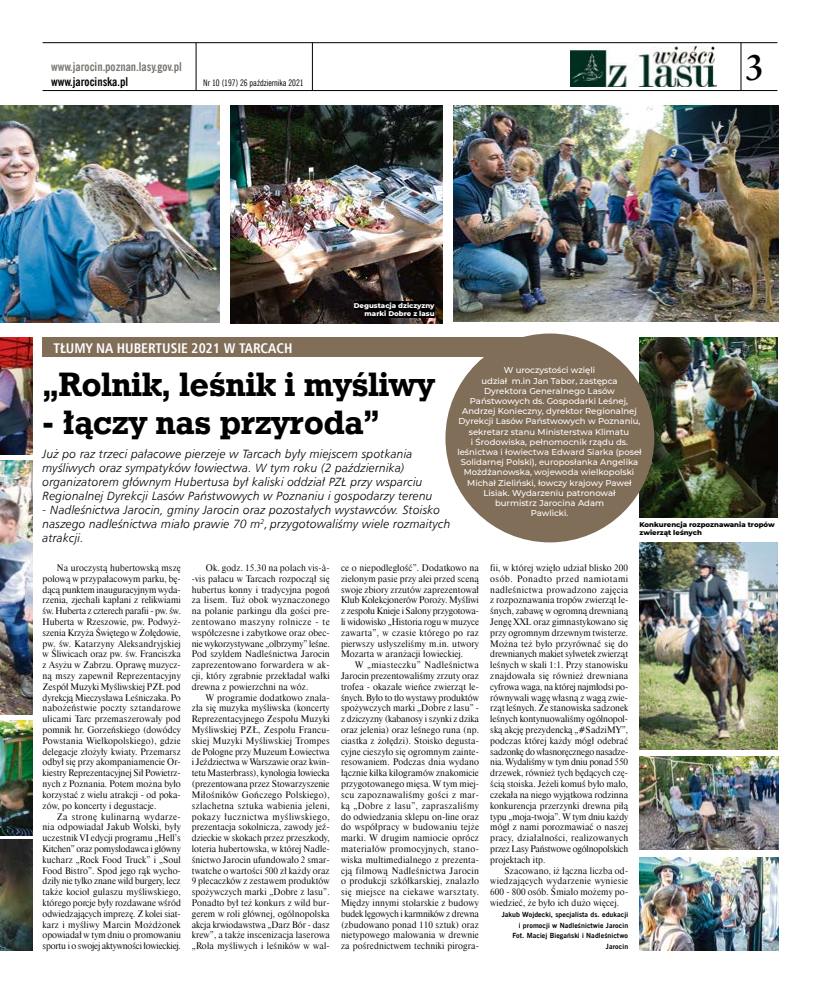
<style>
.page{position:relative;width:820px;height:993px;background:#fff}
.page>*{position:absolute;margin:0;border:0;box-sizing:border-box;transform-origin:0 0}
.t1{font:700 36px "Class Garmnd EU";color:#000}
.t2{font:34px "Geo Slab 712 Bd EU";color:#000}
.t3{font:700 14px "Humnst 777 Cn EU";color:#fff}
.t4{font:italic 12px/14px "Humnst 777 Lt EU";letter-spacing:.015em;color:#000}
.t5{font:700 12px "News Goth Cn EU";color:#797571}
.t6{font:700 12px "News Goth Cn EU";color:#000}
.t7{font:9px/10.8px "Dutch 801 Hd EU";letter-spacing:.015em;color:#000;text-align:justify}
.t8{font:9px "News Goth Cn EU";color:#000}
.t9{font:500 8.5px/10.2px "Montserrat";color:#fff;text-align:center}
.t10{font:700 7px/10.8px "News Goth EU";letter-spacing:.015em;color:#000;text-align:right}
.t11{font:800 7px/8.4px "Montserrat";color:#000}
.t12{font:800 7px/8.4px "Montserrat";color:#fff;text-align:right}
</style>
<div class="page">
<img style="left:570px;top:47px;width:145px;height:39px">
<hr style="left:196px;top:43px;width:1px;height:48px;background:#000">
<hr style="left:312px;top:43px;width:1px;height:48px;background:#000">
<hr style="left:43px;top:42px;width:734px;height:1px;background:#000">
<hr style="left:43px;top:90px;width:734px;height:1px;background:#000">
<hr style="left:740px;top:43px;width:1px;height:47px;background:#000">
<div style="left:43px;top:337px;width:533px;height:20px;background:#816e58"></div>
<img style="left:639px;top:542px;width:138px;height:207px">
<img style="left:0;top:338px;width:32px;height:116px">
<img style="left:639px;top:857px;width:139px;height:93px">
<img style="left:0;top:720px;width:32px;height:115px">
<img style="left:0;top:839px;width:32px;height:111px">
<img style="left:0;top:460px;width:32px;height:254px">
<img style="left:639px;top:756px;width:139px;height:93px">
<img style="left:0;top:105px;width:219px;height:218px">
<img style="left:454px;top:105px;width:324px;height:216px">
<img style="left:639px;top:338px;width:138px;height:179px">
<img style="left:230px;top:105px;width:212px;height:218px">
<div style="left:354px;top:301px;width:80px;height:8px;background:#000"></div>
<div style="left:364px;top:309px;width:70px;height:9px;background:#000"></div>
<div style="left:445px;top:333px;width:209px;height:209px;background:#816e58;border-radius:50%"></div>
<h3 class="t5" style="left:51px;top:59px;width:132px">www.jarocin.poznan.lasy.gov.pl</h3>
<h3 class="t6" style="left:51px;top:74px;width:79px">www.jarocinska.pl</h3>
<p class="t8" style="left:203px;top:77px;width:102px">Nr 10 (197) 26 października 2021</p>
<h1 class="t1" style="left:744px;top:45px;width:22px">3</h1>
<p class="t12" style="left:354px;top:301px;width:82px">Degustacja dziczyzny marki Dobre z lasu</p>
<h3 class="t3" style="left:53px;top:339px;width:240px">TŁUMY NA HUBERTUSIE 2021 W TARCACH</h3>
<h2 class="t2" style="left:43px;top:363px;width:393px">„Rolnik, leśnik i myśliwy</h2>
<h2 class="t2" style="left:43px;top:401px;width:338px">- łączy nas przyroda”</h2>
<p class="t4" style="left:43px;top:447px;width:391px">Już po raz trzeci pałacowe pierzeje w Tarcach były miejscem spotkania myśliwych oraz sympatyków łowiectwa. W tym roku (2 października) organizatorem głównym Hubertusa był kaliski oddział PZŁ przy wsparciu Regionalnej Dyrekcji Lasów Państwowych w Poznaniu i gospodarzy terenu</p>
<h3 class="t4" style="left:43px;top:503px;width:409px">- Nadleśnictwa Jarocin, gminy Jarocin oraz pozostałych wystawców. Stoisko naszego nadleśnictwa miało prawie 70 m<sup>2</sup>, przygotowaliśmy wiele rozmaitych atrakcji.</h3>
<p class="t9" style="left:457px;top:365px;width:186px">W uroczystości wzięli<br>udział m.in Jan Tabor, zastępca<br>Dyrektora Generalnego Lasów Państwowych ds. Gospodarki Leśnej, Andrzej Konieczny, dyrektor Regionalnej Dyrekcji Lasów Państwowych w Poznaniu, sekretarz stanu Ministerstwa Klimatu<br>i Środowiska, pełnomocnik rządu ds. leśnictwa i łowiectwa Edward Siarka (poseł Solidarnej Polski), europosłanka Angelika Możdżanowska, wojewoda wielkopolski Michał Zieliński, łowczy krajowy Paweł Lisiak. Wydarzeniu patronował<br>burmistrz Jarocina Adam<br>Pawlicki.</p>
<p class="t11" style="left:639px;top:519px;width:137px">Konkurencja rozpoznawania tropów zwierząt leśnych</p>
<p class="t7" style="left:43px;top:562px;width:140px;text-indent:14px">Na uroczystą hubertowską mszę polową w przypałacowym parku, bę&shy;dącą punktem inauguracyjnym wyda&shy;rzenia, zjechali kapłani z relikwiami św. Huberta z czterech parafii - pw. św.<br>Huberta w Rzeszowie, pw. Podwyż&shy;szenia Krzyża Świętego w Żołędowie, pw. św. Katarzyny Aleksandryjskiej w Śliwicach oraz pw. św. Franciszka z Asyżu w Zabrzu. Oprawę muzycz&shy;ną mszy zapewnił Reprezentacyjny Zespół Muzyki Myśliwskiej PZŁ pod dyrekcją Mieczysława Leśniczaka. Po nabożeństwie poczty sztandarowe ulicami Tarc przemaszerowały pod pomnik hr. Gorzeńskiego (dowódcy Powstania Wielkopolskiego), gdzie delegacje złożyły kwiaty. Przemarsz odbył się przy akompaniamencie Or&shy;kiestry Reprezentacyjnej Sił Powietrz&shy;nych z Poznania. Potem można było korzystać z wielu atrakcji - od poka&shy;zów, po koncerty i degustacje.</p>
<p class="t7" style="left:43px;top:810px;width:140px;text-indent:14px">Za stronę kulinarną wydarze&shy;nia odpowiadał Jakub Wolski, były uczestnik VI edycji programu „Hell’s Kitchen” oraz pomysłodawca i główny kucharz „Rock Food Truck” i „Soul Food Bistro”. Spod jego rąk wycho&shy;dziły nie tylko znane wild burgery, lecz także kocioł gulaszu myśliwskiego, którego porcje były rozdawane wśród odwiedzających imprezę. Z kolei siat&shy;karz i myśliwy Marcin Możdżonek opowiadał w tym dniu o promowaniu sportu i o swojej aktywności łowieckiej.</p>
<p class="t7" style="left:192px;top:562px;width:139px;text-indent:14px">Ok. godz. 15.30 na polach vis-à--vis pałacu w Tarcach rozpoczął się hubertus konny i tradycyjna pogoń za lisem. Tuż obok wyznaczonego na polanie parkingu dla gości pre&shy;zentowano maszyny rolnicze - te współczesne i zabytkowe oraz obec&shy;nie wykorzystywane „olbrzymy” leśne.<br>Pod szyldem Nadleśnictwa Jarocin zaprezentowano forwardera w ak&shy;cji, który zgrabnie przekładał wałki drewna z powierzchni na wóz.</p>
<p class="t7" style="left:192px;top:692px;width:139px;text-indent:14px">W programie dodatkowo znala&shy;zła się muzyka myśliwska (koncerty Reprezentacyjnego Zespołu Muzyki Myśliwskiej PZŁ, Zespołu Francu&shy;skiej Muzyki Myśliwskiej Trompes de Pologne przy Muzeum Łowiectwa i Jeździectwa w Warszawie oraz kwin&shy;tetu Masterbrass), kynologia łowiecka (prezentowana przez Stowarzyszenie Miłośników Gończego Polskiego), szlachetna sztuka wabienia jeleni, pokazy łucznictwa myśliwskiego, prezentacja sokolnicza, zawody jeź&shy;dzieckie w skokach przez przeszkody, loteria hubertowska, w której Nadle&shy;śnictwo Jarocin ufundowało 2 smar&shy;twatche o wartości 500 zł każdy oraz 9 plecaczków z zestawem produktów spożywczych marki „Dobre z lasu”.<br>Ponadto był też konkurs z wild bur&shy;gerem w roli głównej, ogólnopolska akcja krwiodawstwa „Darz Bór - dasz krew”, a także inscenizacja laserowa „Rola myśliwych i leśników w wal-</p>
<p class="t7" style="left:341px;top:562px;width:139px">ce o niepodległość”. Dodatkowo na zielonym pasie przy alei przed sceną swoje zbiory zrzutów zaprezentował Klub Kolekcjonerów Poroży. Myśliwi z zespołu Knieje i Salony przygotowa&shy;li widowisko „Historia rogu w muzyce zawarta”, w czasie którego po raz pierwszy usłyszeliśmy m.in. utwory Mozarta w aranżacji łowieckiej.</p>
<p class="t7" style="left:341px;top:659px;width:139px;text-indent:14px">W „miasteczku” Nadleśnictwa Jarocin prezentowaliśmy zrzuty oraz trofea - okazałe wieńce zwierząt le&shy;śnych. Było to tło wystawy produktów spożywczych marki „Dobre z lasu” - z dziczyzny (kabanosy i szynki z dzika oraz jelenia) oraz leśnego runa (np. ciastka z żołędzi). Stoisko degusta&shy;cyjne cieszyło się ogromnym zainte&shy;resowaniem. Podczas dnia wydano łącznie kilka kilogramów znakomicie przygotowanego mięsa. W tym miej&shy;scu zapoznawaliśmy gości z mar&shy;ką „Dobre z lasu”, zapraszaliśmy do odwiedzania sklepu on-line oraz do współpracy w budowaniu tejże marki. W drugim namiocie oprócz materiałów promocyjnych, stano&shy;wiska multimedialnego z prezenta&shy;cją filmową Nadleśnictwa Jarocin o produkcji szkółkarskiej, znalazło się miejsce na ciekawe warsztaty.<br>Między innymi stolarskie z budowy budek lęgowych i karmników z drewna (zbudowano ponad 110 sztuk) oraz nietypowego malowania w drewnie za pośrednictwem techniki pirogra-</p>
<p class="t7" style="left:490px;top:562px;width:139px">fii, w której wzięło udział blisko 200 osób. Ponadto przed namiotami nadleśnictwa prowadzono zajęcia z rozpoznawania tropów zwierząt le&shy;śnych, zabawę w ogromną drewnianą Jengę XXL oraz gimnastykowano się przy ogromnym drzewnym twisterze.<br>Można też było przyrównać się do drewnianych makiet sylwetek zwierząt leśnych w skali 1:1. Przy stanowisku znajdowała się również drewniana cyfrowa waga, na której najmłodsi po&shy;równywali wagę własną z wagą zwie&shy;rząt leśnych. Ze stanowiska sadzonek leśnych kontynuowaliśmy ogólnopol&shy;ską akcję prezydencką „#SadziMY”, podczas której każdy mógł odebrać sadzonkę do własnoręcznego nasadze&shy;nia. Wydaliśmy w tym dniu ponad 550 drzewek, również tych będących czę&shy;ścią stoiska. Jeżeli komuś było mało, czekała na niego wyjątkowa rodzinna konkurencja przerzynki drewna piłą typu „moja-twoja”. W tym dniu każdy mógł z nami porozmawiać o naszej pracy, działalności, realizowanych przez Lasy Państwowe ogólnopolskich projektach itp.</p>
<p class="t7" style="left:490px;top:864px;width:139px;text-indent:14px">Szacowano, iż łączna liczba od&shy;wiedzających wydarzenie wyniesie 600 - 800 osób. Śmiało możemy po&shy;wiedzieć, że było ich dużo więcej.</p>
<p class="t10" style="left:501px;top:908px;width:128px">Jakub Wojdecki, specjalista ds. edukacji i promocji w Nadleśnictwie Jarocin<br>Fot. Maciej Biegański i Nadleśnictwo<br>Jarocin</p>
</div>
